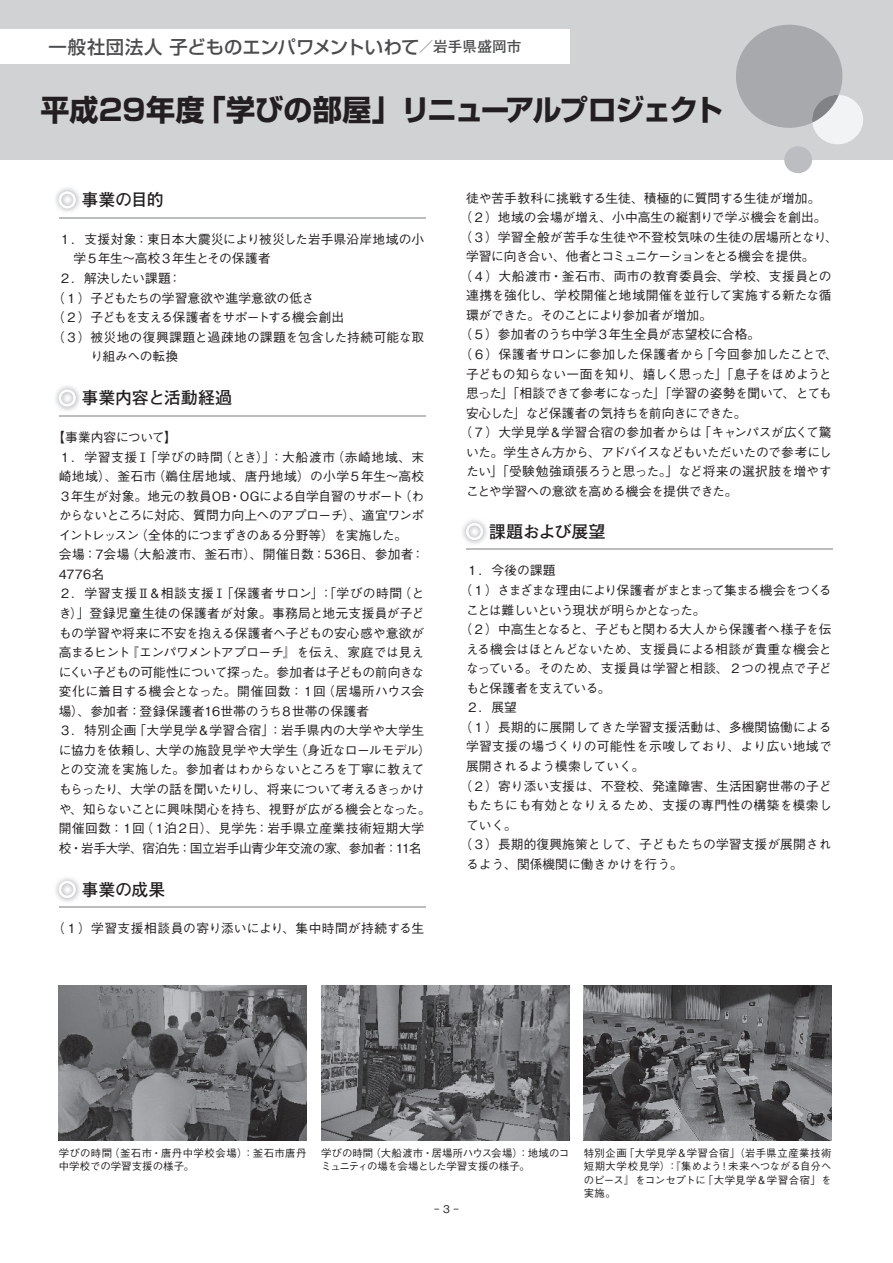
<style>
.page{position:relative;width:893px;height:1263px;background:#fff}
.page>*{position:absolute;margin:0;border:0;box-sizing:border-box;transform-origin:0 0}
.t1{font:700 29.4px "Shin Go Pr 6";letter-spacing:-.07em;color:#231f20}
.t2{font:700 29.4px "Shin Go Pr 6";letter-spacing:-.03em;color:#231f20}
.t3{font:500 18.3px "Shin Go Pr 6";letter-spacing:.005em;color:#4b4c4d}
.t4{font:700 16.95px "Futo Go B101 Pr 6";letter-spacing:-.02em;color:#231f20}
.t5{font:700 14.7px "Futo Go B101 Pr 6";letter-spacing:.005em;color:#4b4c4d}
.t6{font:500 12.75px "Gothic BBB Pr 6";letter-spacing:-.005em;color:#231f20}
.t7{font:500 12.75px/19.5px "Gothic BBB Pr 6";letter-spacing:-.035em;color:#231f20}
.t8{font:500 12.75px "Gothic BBB Pr 6";letter-spacing:.025em;color:#231f20}
.t9{font:500 12.75px "Gothic BBB Pr 6";letter-spacing:-.055em;color:#231f20}
.t10{font:500 12.75px/19.5px "Gothic BBB Pr 6";letter-spacing:-.03em;color:#231f20}
.t11{font:500 12.75px "Gothic BBB Pr 6";letter-spacing:.02em;color:#231f20}
.t12{font:500 12.75px/19.5px "Gothic BBB Pr 6";letter-spacing:.03em;color:#231f20}
.t13{font:500 12.75px "Gothic BBB Pr 6";letter-spacing:-.025em;color:#231f20}
.t14{font:500 12.75px "Gothic BBB Pr 6";letter-spacing:-.045em;color:#231f20}
.t15{font:500 12.75px "Gothic BBB Pr 6";letter-spacing:-.04em;color:#231f20}
.t16{font:500 12.75px "Gothic BBB Pr 6";letter-spacing:-.065em;color:#231f20}
.t17{font:500 12.75px "Gothic BBB Pr 6";letter-spacing:-.06em;color:#231f20}
.t18{font:500 12.75px "Gothic BBB Pr 6";letter-spacing:-.075em;color:#231f20}
.t19{font:500 12.75px "Gothic BBB Pr 6";letter-spacing:-.08em;color:#231f20}
.t20{font:500 12.75px "Gothic BBB Pr 6";letter-spacing:.045em;color:#231f20}
.t21{font:500 12.75px "Gothic BBB Pr 6";letter-spacing:-.115em;color:#231f20}
.t22{font:500 10.65px "Gothic BBB Pr 6";color:#231f20}
.t23{font:500 10.35px/13.4px "Gothic BBB Pr 6";letter-spacing:.02em;color:#231f20}
.t24{font:500 10.35px/13.4px "Gothic BBB Pr 6";letter-spacing:-.005em;color:#231f20}
.t25{font:500 10.35px "Gothic BBB Pr 6";color:#231f20}
.t26{font:500 10.35px "Gothic BBB Pr 6";letter-spacing:.05em;color:#231f20}
.t27{font:500 10.35px "Gothic BBB Pr 6";letter-spacing:.04em;color:#231f20}
.t28{font:500 10.35px/13.4px "Gothic BBB Pr 6";letter-spacing:-.04em;color:#231f20}
</style>
<div class="page">
<div style="left:0;top:0;width:893px;height:159px;background:#d1d2d4"></div>
<div style="left:784px;top:146px;width:28px;height:27px;background:#bcbdc0;border-radius:50%"></div>
<svg style="left:736px;top:24px;width:127px;height:121px"></svg>
<div style="left:0;top:30px;width:570px;height:34px;background:#fff"></div>
<img style="left:55px;top:188px;width:25px;height:24px">
<svg style="left:59px;top:191px;width:17px;height:17px"></svg>
<img style="left:55px;top:386px;width:25px;height:25px">
<svg style="left:59px;top:389px;width:17px;height:17px"></svg>
<img style="left:55px;top:878px;width:25px;height:24px">
<svg style="left:59px;top:881px;width:17px;height:17px"></svg>
<hr style="left:59px;top:217px;width:366px;height:2px;background:#bcbdc0">
<hr style="left:59px;top:415px;width:366px;height:2px;background:#bcbdc0">
<hr style="left:59px;top:906px;width:366px;height:2px;background:#bcbdc0">
<img style="left:462px;top:520px;width:25px;height:24px">
<svg style="left:466px;top:523px;width:17px;height:17px"></svg>
<hr style="left:466px;top:549px;width:367px;height:1px;background:#bcbdc0">
<img style="left:59px;top:985px;width:248px;height:155px">
<img style="left:321px;top:985px;width:248px;height:155px">
<img style="left:584px;top:985px;width:248px;height:155px">
<h2 class="t3" style="left:48px;top:32px;width:373px">一般社団法人子どものエンパワメントいわて</h2>
<p class="t5" style="left:419px;top:35px;width:104px">／岩手県盛岡市</p>
<h1 class="t2" style="left:41px;top:87px;width:165px">平成29年度</h1>
<h1 class="t1" style="left:197px;top:87px;width:528px">「学びの部屋」リニューアルプロジェクト</h1>
<h3 class="t4" style="left:81px;top:186px;width:84px">事業の目的</h3>
<p class="t6" style="left:59px;top:229px;width:367px">１．支援対象：東日本大震災により被災した岩手県沿岸地域の小</p>
<p class="t9" style="left:74px;top:248px;width:199px">学５年生～高校３年生とその保護者</p>
<p class="t6" style="left:169px;top:268px;width:14px">：</p>
<p class="t13" style="left:59px;top:268px;width:114px">２．解決したい課題</p>
<p class="t6" style="left:52px;top:287px;width:263px">（１）子どもたちの学習意欲や進学意欲の低さ</p>
<p class="t16" style="left:52px;top:307px;width:293px">（２）子どもを支える保護者をサポートする機会創出</p>
<p class="t6" style="left:52px;top:327px;width:374px">（３）被災地の復興課題と過疎地の課題を包含した持続可能な取</p>
<p class="t13" style="left:91px;top:346px;width:89px">り組みへの転換</p>
<h3 class="t4" style="left:81px;top:384px;width:152px">事業内容と活動経過</h3>
<p class="t6" style="left:52px;top:427px;width:126px">【事業内容について【</p>
<p class="t6" style="left:332px;top:446px;width:94px">（赤崎地域、末</p>
<p class="t6" style="left:219px;top:446px;width:57px">（とき）」</p>
<p class="t6" style="left:144px;top:446px;width:80px">「学びの時間</p>
<p class="t6" style="left:59px;top:446px;width:92px">１．学習支援Ⅰ</p>
<p class="t6" style="left:270px;top:446px;width:67px">：大船渡市</p>
<p class="t6" style="left:59px;top:466px;width:99px">崎地域）、釜石市</p>
<p class="t8" style="left:152px;top:466px;width:273px">（鵜住居地域、唐丹地域）の小学５年生～高校</p>
<p class="t6" style="left:399px;top:486px;width:27px">（わ</p>
<p class="t6" style="left:59px;top:486px;width:346px">３年生が対象。地元の教員OB・OGによる自学自習のサポート</p>
<p class="t7" style="left:59px;top:505px;width:367px">からないところに対応、質問力向上へのアプローチ）、適宜ワンポ</p>
<p class="t9" style="left:135px;top:525px;width:274px">（全体的につまずきのある分野等）を実施した。</p>
<p class="t21" style="left:59px;top:525px;width:82px">イントレッスン</p>
<p class="t12" style="left:126px;top:544px;width:289px">（大船渡市、釜石市）、開催日数：536日、参加者</p>
<p class="t12" style="left:59px;top:544px;width:72px">会場：7会場<br>4776名</p>
<p class="t6" style="left:412px;top:544px;width:14px">：</p>
<p class="t6" style="left:398px;top:583px;width:27px">（と</p>
<p class="t6" style="left:320px;top:583px;width:84px">「：学びの時間</p>
<p class="t6" style="left:221px;top:583px;width:104px">「保護者サロン」</p>
<p class="t20" style="left:59px;top:583px;width:169px">２．学習支援Ⅱ＆相談支援Ⅰ</p>
<p class="t11" style="left:59px;top:603px;width:367px">き）」登録児童生徒の保護者が対象。事務局と地元支援員が子ど</p>
<p class="t6" style="left:59px;top:622px;width:367px">もの学習や将来に不安を抱える保護者へ子どもの安心感や意欲が</p>
<p class="t6" style="left:126px;top:642px;width:300px">『エンパワメントアプローチ』を伝え、家庭では見え</p>
<p class="t6" style="left:59px;top:642px;width:73px">高まるヒント</p>
<p class="t7" style="left:59px;top:661px;width:367px">にくい子どもの可能性について探った。参加者は子どもの前向きな</p>
<p class="t6" style="left:322px;top:681px;width:104px">（居場所ハウス会</p>
<p class="t6" style="left:59px;top:681px;width:269px">変化に着目する機会となった。開催回数：１回</p>
<p class="t6" style="left:59px;top:701px;width:312px">場）、参加者：登録保護者16世帯のうち８世帯の保護者</p>
<p class="t8" style="left:133px;top:720px;width:292px">「大学見学＆学習合宿 ：」岩手県内の大学や大学生</p>
<p class="t6" style="left:59px;top:720px;width:79px">３．特別企画</p>
<p class="t15" style="left:294px;top:740px;width:138px">（身近なロールモデル(</p>
<p class="t11" style="left:156px;top:740px;width:144px">大学の施設見学や大学生</p>
<p class="t13" style="left:59px;top:740px;width:101px">に協力を依頼し、</p>
<p class="t13" style="left:59px;top:759px;width:367px">との交流を実施した。参加者はわからないところを丁寧に教えて</p>
<p class="t9" style="left:59px;top:779px;width:367px">もらったり、大学の話を聞いたりし、将来について考えるきっかけ</p>
<p class="t7" style="left:59px;top:798px;width:374px">や、知らないことに興味関心を持ち、視野が広がる機会となった。</p>
<p class="t11" style="left:140px;top:818px;width:285px">（１泊２日）、見学先：岩手県立産業技術短期大学</p>
<p class="t7" style="left:59px;top:818px;width:364px">開催回数：１回<br>校・岩手大学、宿泊先：国立岩手山青少年交流の家、参加者：11名</p>
<h3 class="t4" style="left:81px;top:876px;width:86px">事業の成果</h3>
<p class="t8" style="left:52px;top:918px;width:374px">（１）学習支援相談員の寄り添いにより、集中時間が持続する生</p>
<p class="t6" style="left:466px;top:188px;width:356px">徒や苦手教科に挑戦する生徒、積極的に質問する生徒が増加。</p>
<p class="t6" style="left:460px;top:207px;width:369px">（２）地域の会場が増え、小中高生の縦割りで学ぶ機会を創出。</p>
<p class="t6" style="left:460px;top:227px;width:380px">（３）学習全般が苦手な生徒や不登校気味の生徒の居場所となり、</p>
<p class="t18" style="left:466px;top:246px;width:350px">学習に向き合い、他者とコミュニケーションをとる機会を提供。</p>
<p class="t12" style="left:460px;top:265px;width:374px">（４）大船渡市・釜石市、両市の教育委員会、学校、支援員との</p>
<p class="t6" style="left:466px;top:285px;width:367px">連携を強化し、学校開催と地域開催を並行して実施する新たな循</p>
<p class="t9" style="left:466px;top:305px;width:248px">環ができた。そのことにより参加者が増加。</p>
<p class="t6" style="left:460px;top:324px;width:302px">（５）参加者のうち中学３年生全員が志望校に合格。</p>
<p class="t14" style="left:701px;top:344px;width:139px">「今回参加したことで、</p>
<p class="t11" style="left:460px;top:344px;width:247px">（６）保護者サロンに参加した保護者から</p>
<p class="t15" style="left:466px;top:364px;width:367px">子どもの知らない一面を知り、嬉しく思った」「息子をほめようと</p>
<p class="t14" style="left:466px;top:383px;width:367px">思った」「相談できて参考になった」「学習の姿勢を聞いて、とても</p>
<p class="t17" style="left:466px;top:403px;width:282px">安心した」など保護者の気持ちを前向きにできた。</p>
<p class="t17" style="left:698px;top:422px;width:135px">「キャンパスが広くて驚</p>
<p class="t10" style="left:466px;top:422px;width:367px;text-indent:-6px">（７）大学見学＆学習合宿の参加者からは<br>いた。学生さん方から、アドバイスなどもいただいたので参考にしたい」「受験勉強頑張ろうと思った。」など将来の選択肢を増やすことや学習への意欲を高める機会を提供できた。</p>
<h3 class="t4" style="left:489px;top:518px;width:118px">課題および展望</h3>
<p class="t6" style="left:466px;top:560px;width:91px">１．今後の課題</p>
<p class="t9" style="left:460px;top:580px;width:374px">（１）さまざまな理由により保護者がまとまって集まる機会をつくる</p>
<p class="t19" style="left:466px;top:599px;width:241px">ことは難しいという現状が明らかとなった。</p>
<p class="t7" style="left:460px;top:619px;width:374px">（２）中高生となると、子どもと関わる大人から保護者へ様子を伝</p>
<p class="t6" style="left:466px;top:639px;width:367px">える機会はほとんどないため、支援員による相談が貴重な機会と</p>
<p class="t6" style="left:466px;top:658px;width:367px">なっている。そのため、支援員は学習と相談、２つの視点で子ど</p>
<p class="t16" style="left:466px;top:678px;width:146px">もと保護者を支えている。</p>
<p class="t6" style="left:466px;top:697px;width:53px">２．展望</p>
<p class="t6" style="left:460px;top:717px;width:373px">（１）長期的に展開してきた学習支援活動は、多機関協働による</p>
<p class="t8" style="left:466px;top:736px;width:367px">学習支援の場づくりの可能性を示唆しており、より広い地域で</p>
<p class="t6" style="left:466px;top:756px;width:180px">展開されるよう模索していく。</p>
<p class="t6" style="left:460px;top:775px;width:374px">（２）寄り添い支援は、不登校、発達障害、生活困窮世帯の子ど</p>
<p class="t8" style="left:466px;top:795px;width:367px">もたちにも有効となりえるため、支援の専門性の構築を模索し</p>
<p class="t6" style="left:466px;top:815px;width:53px">ていく。</p>
<p class="t6" style="left:460px;top:834px;width:373px">（３）長期的復興施策として、子どもたちの学習支援が展開され</p>
<p class="t6" style="left:466px;top:854px;width:218px">るよう、関係機関に働きかけを行う。</p>
<p class="t23" style="left:59px;top:1146px;width:137px">学びの時間<br>中学校での学習支援の様子。</p>
<p class="t25" style="left:370px;top:1145px;width:200px">（大船渡市・居場所ハウス会場：）地域のコ</p>
<p class="t27" style="left:109px;top:1145px;width:199px">（釜石市・唐丹中学校会場：）釜石市唐丹</p>
<p class="t24" style="left:321px;top:1146px;width:210px">学びの時間<br>ミュニティの場を会場とした学習支援の様子。</p>
<p class="t23" style="left:624px;top:1146px;width:209px">「大学見学＆学習合宿」（岩手県立産業技術</p>
<p class="t23" style="left:584px;top:1146px;width:45px">特別企画</p>
<p class="t26" style="left:584px;top:1158px;width:88px">短期大学校見学）</p>
<p class="t23" style="left:667px;top:1159px;width:56px">『：集めよう</p>
<p class="t24" style="left:719px;top:1159px;width:114px">！未来へつながる自分へ</p>
<p class="t22" style="left:434px;top:1200px;width:26px">3- -</p>
<p class="t28" style="left:584px;top:1172px;width:123px">のピース』をコンセプトに実施。</p>
<p class="t26" style="left:703px;top:1171px;width:130px">「大学見学＆学習合宿」を</p>
</div>
